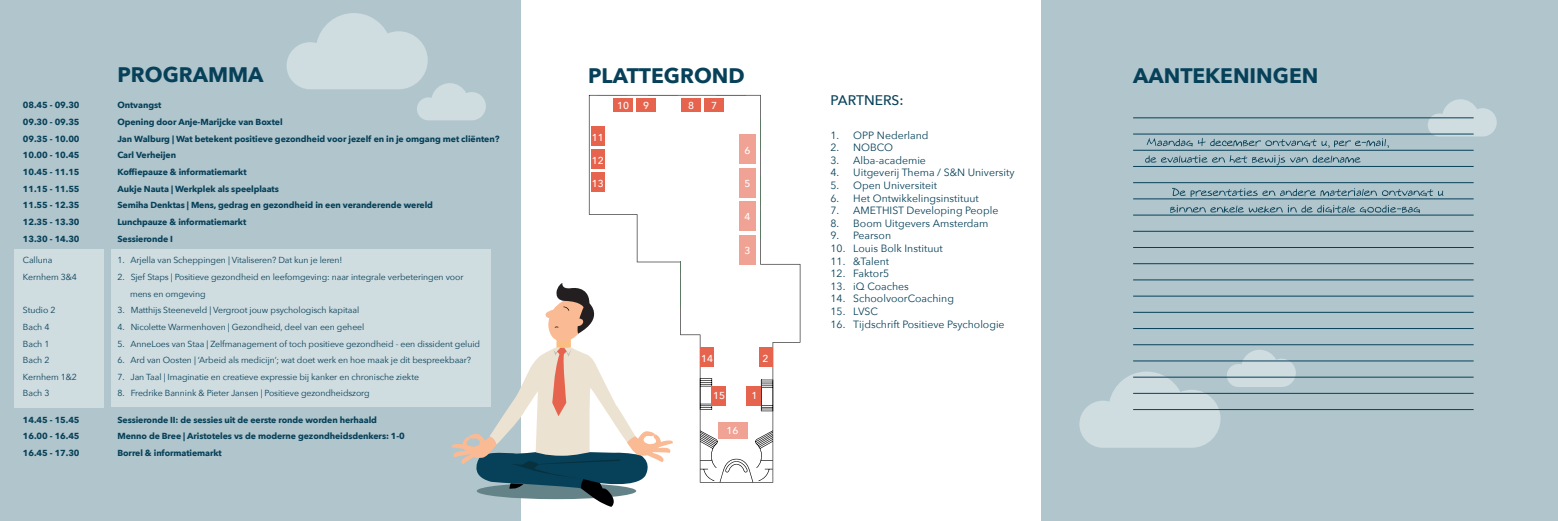
<style>
.page{position:relative;width:1558px;height:521px;background:#fff}
.page>*{position:absolute;margin:0;border:0;box-sizing:border-box;transform-origin:0 0}
.t1{font:700 21px "Avenir Next";color:#074159}
.t2{font:500 13.83px "Avenir Next";color:#074158}
.t3{font:10.5px "Avenir Next";color:#074159}
.t4{font:500 10.06px "Avenir Next";color:#fff}
.t5{font:8.75px/16.6px "Avenir Next";letter-spacing:-.01em;color:#074159}
.t6{font:700 8.75px "Avenir Next";letter-spacing:-.01em;color:#074159}
</style>
<div class="page">
<div style="left:0;top:0;width:521px;height:521px;background:#b0c5cc"></div>
<div style="left:1042px;top:0;width:516px;height:521px;background:#b0c5cc"></div>
<svg style="left:451px;top:283px;width:163px;height:224px"></svg>
<svg style="left:1079px;top:371px;width:141px;height:77px"></svg>
<svg style="left:286px;top:13px;width:200px;height:107px"></svg>
<svg style="left:1227px;top:350px;width:69px;height:37px"></svg>
<svg style="left:1427px;top:99px;width:69px;height:38px"></svg>
<svg style="left:575px;top:94px;width:226px;height:405px"></svg>
<svg style="left:589px;top:95px;width:211px;height:388px"></svg>
<svg style="left:700px;top:378px;width:73px;height:104px"></svg>
<div style="left:759px;top:347px;width:14px;height:20px;background:#e6644d"></div>
<div style="left:591px;top:126px;width:14px;height:20px;background:#e6644d"></div>
<div style="left:591px;top:149px;width:14px;height:20px;background:#e6644d"></div>
<div style="left:591px;top:172px;width:14px;height:20px;background:#e6644d"></div>
<div style="left:681px;top:98px;width:20px;height:14px;background:#e6644d"></div>
<div style="left:704px;top:98px;width:20px;height:14px;background:#e6644d"></div>
<div style="left:636px;top:98px;width:20px;height:14px;background:#e6644d"></div>
<div style="left:613px;top:98px;width:20px;height:14px;background:#e6644d"></div>
<div style="left:700px;top:347px;width:14px;height:20px;background:#e6644d"></div>
<hr style="left:760px;top:210px;width:1px;height:30px;background:#5c7963">
<div style="left:739px;top:235px;width:17px;height:30px;background:#f0a294"></div>
<div style="left:718px;top:422px;width:30px;height:17px;background:#f0a294"></div>
<div style="left:739px;top:201px;width:17px;height:30px;background:#f0a294"></div>
<div style="left:739px;top:168px;width:17px;height:30px;background:#f0a294"></div>
<div style="left:739px;top:134px;width:17px;height:30px;background:#f0a294"></div>
<hr style="left:760px;top:176px;width:1px;height:30px;background:#5c7963">
<hr style="left:760px;top:119px;width:1px;height:30px;background:#5c7963">
<hr style="left:597px;top:95px;width:30px;height:1px;background:#5c7963">
<hr style="left:716px;top:95px;width:30px;height:1px;background:#5c7963">
<hr style="left:648px;top:95px;width:30px;height:1px;background:#5c7963">
<hr style="left:1133px;top:118px;width:340px;height:1px;background:#074159">
<hr style="left:1133px;top:134px;width:340px;height:1px;background:#074159">
<hr style="left:1133px;top:150px;width:340px;height:1px;background:#074159">
<hr style="left:1133px;top:166px;width:340px;height:1px;background:#074159">
<hr style="left:1133px;top:182px;width:340px;height:1px;background:#074159">
<hr style="left:1133px;top:199px;width:340px;height:1px;background:#074159">
<hr style="left:1133px;top:215px;width:340px;height:1px;background:#074159">
<hr style="left:1133px;top:231px;width:340px;height:1px;background:#074159">
<hr style="left:1133px;top:247px;width:340px;height:1px;background:#074159">
<hr style="left:1133px;top:263px;width:340px;height:1px;background:#074159">
<hr style="left:1133px;top:280px;width:340px;height:1px;background:#074159">
<hr style="left:1133px;top:296px;width:340px;height:1px;background:#074159">
<hr style="left:1133px;top:312px;width:340px;height:1px;background:#074159">
<hr style="left:1133px;top:328px;width:340px;height:1px;background:#074159">
<hr style="left:1133px;top:344px;width:340px;height:1px;background:#074159">
<hr style="left:1133px;top:361px;width:340px;height:1px;background:#074159">
<hr style="left:1133px;top:377px;width:340px;height:1px;background:#074159">
<hr style="left:1133px;top:393px;width:340px;height:1px;background:#074159">
<hr style="left:1133px;top:409px;width:340px;height:1px;background:#074159">
<div style="left:14px;top:249px;width:90px;height:158px;background:#cfdce0"></div>
<div style="left:111px;top:249px;width:379px;height:158px;background:#cfdce0"></div>
<svg style="left:1170px;top:205px;width:250px;height:8px"></svg>
<svg style="left:1172px;top:188px;width:272px;height:9px"></svg>
<svg style="left:1145px;top:155px;width:216px;height:10px"></svg>
<svg style="left:1146px;top:138px;width:243px;height:10px"></svg>
<h1 class="t1" style="left:117px;top:57px;width:148px">PROGRAMMA</h1>
<p class="t6" style="left:23px;top:98px;width:58px">08.45 - 09.30</p>
<p class="t6" style="left:117px;top:98px;width:45px">Ontvangst</p>
<p class="t6" style="left:23px;top:114px;width:58px">09.30 - 09.35</p>
<p class="t6" style="left:117px;top:114px;width:167px">Opening door Anje-Marijcke van Boxtel</p>
<p class="t6" style="left:23px;top:131px;width:58px">09.35 - 10.00</p>
<p class="t6" style="left:117px;top:131px;width:383px">Jan Walburg | Wat betekent positieve gezondheid voor jezelf en in je omgang met cliënten?</p>
<p class="t6" style="left:23px;top:148px;width:58px">10.00 - 10.45</p>
<p class="t6" style="left:117px;top:148px;width:60px">Carl Verheijen</p>
<p class="t6" style="left:23px;top:164px;width:58px">10.45 - 11.15</p>
<p class="t6" style="left:117px;top:164px;width:131px">Koffiepauze &amp; informatiemarkt</p>
<p class="t6" style="left:23px;top:181px;width:58px">11.15 - 11.55</p>
<p class="t6" style="left:117px;top:181px;width:163px">Aukje Nauta | Werkplek als speelplaats</p>
<p class="t6" style="left:23px;top:198px;width:58px">11.55 - 12.35</p>
<p class="t6" style="left:117px;top:198px;width:317px">Semiha Denktas | Mens, gedrag en gezondheid in een veranderende wereld</p>
<p class="t6" style="left:23px;top:214px;width:58px">12.35 - 13.30</p>
<p class="t6" style="left:117px;top:214px;width:130px">Lunchpauze &amp; informatiemarkt</p>
<p class="t6" style="left:23px;top:231px;width:58px">13.30 - 14.30</p>
<p class="t6" style="left:117px;top:231px;width:57px">Sessieronde I</p>
<p class="t5" style="left:23px;top:252px;width:31px">Calluna</p>
<p class="t5" style="left:117px;top:252px;width:226px">1. Arjella van Scheppingen | Vitaliseren? Dat kun je leren!</p>
<p class="t5" style="left:23px;top:268px;width:55px">Kernhem 3&amp;4</p>
<p class="t5" style="left:130px;top:268px;width:335px;text-indent:-13px">2. Sjef Staps | Positieve gezondheid en leefomgeving: naar integrale verbeteringen voor mens en omgeving</p>
<p class="t5" style="left:23px;top:301px;width:34px">Studio 2</p>
<p class="t5" style="left:117px;top:301px;width:243px">3. Matthijs Steeneveld | Vergroot jouw psychologisch kapitaal</p>
<p class="t5" style="left:23px;top:318px;width:28px">Bach 4</p>
<p class="t5" style="left:117px;top:318px;width:248px">4. Nicolette Warmenhoven | Gezondheid, deel van een geheel</p>
<p class="t5" style="left:23px;top:335px;width:28px">Bach 1</p>
<p class="t5" style="left:117px;top:335px;width:364px">5. AnneLoes van Staa | Zelfmanagement of toch positieve gezondheid - een dissident geluid</p>
<p class="t5" style="left:23px;top:351px;width:28px">Bach 2</p>
<p class="t5" style="left:117px;top:351px;width:355px">6. Ard van Oosten | ‘Arbeid als medicijn’; wat doet werk en hoe maak je dit bespreekbaar?</p>
<p class="t5" style="left:23px;top:368px;width:55px">Kernhem 1&amp;2</p>
<p class="t5" style="left:117px;top:368px;width:303px">7. Jan Taal | Imaginatie en creatieve expressie bij kanker en chronische ziekte</p>
<p class="t5" style="left:23px;top:385px;width:28px">Bach 3</p>
<p class="t5" style="left:117px;top:385px;width:254px">8. Fredrike Bannink &amp; Pieter Jansen | Positieve gezondheidszorg</p>
<p class="t6" style="left:23px;top:412px;width:58px">14.45 - 15.45</p>
<p class="t6" style="left:117px;top:412px;width:261px">Sessieronde II: de sessies uit de eerste ronde worden herhaald</p>
<p class="t6" style="left:23px;top:429px;width:58px">16.00 - 16.45</p>
<p class="t6" style="left:117px;top:429px;width:289px">Menno de Bree | Aristoteles vs de moderne gezondheidsdenkers: 1-0</p>
<p class="t6" style="left:23px;top:445px;width:58px">16.45 - 17.30</p>
<p class="t6" style="left:117px;top:445px;width:106px">Borrel &amp; informatiemarkt</p>
<h1 class="t1" style="left:588px;top:57px;width:158px">PLATTEGROND</h1>
<h1 class="t1" style="left:1133px;top:57px;width:187px">AANTEKENINGEN</h1>
<p class="t4" style="left:592px;top:129px;width:13px">11</p>
<p class="t4" style="left:592px;top:152px;width:13px">12</p>
<p class="t4" style="left:592px;top:175px;width:13px">13</p>
<p class="t4" style="left:617px;top:97px;width:13px">10</p>
<p class="t4" style="left:643px;top:97px;width:7px">9</p>
<p class="t4" style="left:688px;top:97px;width:7px">8</p>
<p class="t4" style="left:711px;top:97px;width:7px">7</p>
<p class="t4" style="left:744px;top:142px;width:7px">6</p>
<p class="t4" style="left:744px;top:175px;width:7px">5</p>
<p class="t4" style="left:744px;top:208px;width:7px">4</p>
<p class="t4" style="left:744px;top:242px;width:7px">3</p>
<p class="t4" style="left:701px;top:350px;width:13px">14</p>
<p class="t4" style="left:762px;top:350px;width:7px">2</p>
<p class="t4" style="left:713px;top:387px;width:13px">15</p>
<p class="t4" style="left:726px;top:422px;width:13px">16</p>
<p class="t4" style="left:751px;top:387px;width:7px">1</p>
<h2 class="t2" style="left:830px;top:88px;width:75px">PARTNERS:</h2>
<p class="t3" style="left:830px;top:126px;width:99px">1. OPP Nederland</p>
<p class="t3" style="left:830px;top:139px;width:64px">2. NOBCO</p>
<p class="t3" style="left:830px;top:151px;width:97px">3. Alba-academie</p>
<p class="t3" style="left:830px;top:164px;width:185px">4. Uitgeverij Thema / S&amp;N University</p>
<p class="t3" style="left:830px;top:176px;width:108px">5. Open Universiteit</p>
<p class="t3" style="left:830px;top:189px;width:150px">6. Het Ontwikkelingsinstituut</p>
<p class="t3" style="left:830px;top:202px;width:169px">7. AMETHIST Developing People</p>
<p class="t3" style="left:830px;top:214px;width:159px">8. Boom Uitgevers Amsterdam</p>
<p class="t3" style="left:830px;top:227px;width:62px">9. Pearson</p>
<p class="t3" style="left:830px;top:239px;width:114px">10. Louis Bolk Instituut</p>
<p class="t3" style="left:830px;top:252px;width:60px">11. &amp;Talent</p>
<p class="t3" style="left:830px;top:265px;width:60px">12. Faktor5</p>
<p class="t3" style="left:830px;top:277px;width:80px">13. iQ Coaches</p>
<p class="t3" style="left:830px;top:290px;width:125px">14. SchoolvoorCoaching</p>
<p class="t3" style="left:830px;top:302px;width:49px">15. LVSC</p>
<p class="t3" style="left:830px;top:315px;width:176px">16. Tijdschrift Positieve Psychologie</p>
</div>
